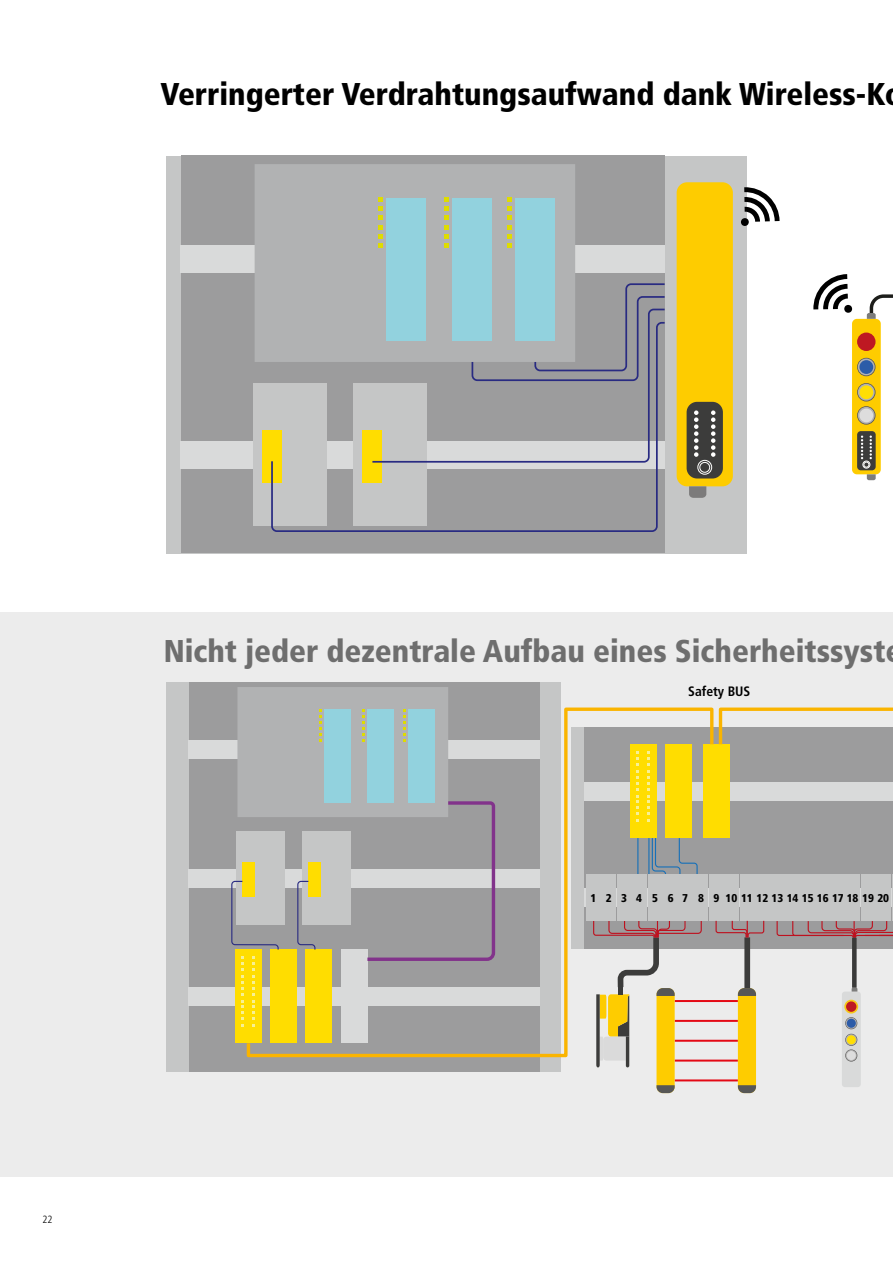
<style>
.page{position:relative;width:893px;height:1263px;background:#fff}
.page>*{position:absolute;margin:0;border:0;box-sizing:border-box;transform-origin:0 0}
.t1{font:900 condensed 31.5px "Frutiger";color:#6e6e6e}
.t2{font:900 condensed 31.5px "Frutiger";color:#000}
.t3{font:700 condensed 13.65px "Frutiger LT Std";color:#000}
.t4{font:900 condensed 11.4px "Frutiger";color:#000}
.t5{font:300 condensed 10.5px "Frutiger LT Std";color:#000}
</style>
<div class="page">
<div style="left:0;top:613px;width:893px;height:564px;background:#ececec"></div>
<div style="left:166px;top:682px;width:394px;height:389px;background:#c5c6c6"></div>
<div style="left:189px;top:682px;width:351px;height:389px;background:#9c9c9d"></div>
<div style="left:189px;top:740px;width:351px;height:18px;background:#d9dada"></div>
<div style="left:189px;top:869px;width:351px;height:18px;background:#d9dada"></div>
<div style="left:189px;top:987px;width:351px;height:18px;background:#d9dada"></div>
<div style="left:235px;top:949px;width:27px;height:94px;background:#fd0"></div>
<svg style="left:231px;top:687px;width:217px;height:339px"></svg>
<div style="left:842px;top:991px;width:19px;height:96px;background:#d9dada;border-radius:3px"></div>
<svg style="left:852px;top:988px;width:5px;height:3px"></svg>
<div style="left:844px;top:1000px;width:14px;height:13px;background:#be1822;border:2px solid #f6c816;border-radius:50%"></div>
<svg style="left:845px;top:1017px;width:12px;height:12px"></svg>
<svg style="left:846px;top:1018px;width:11px;height:11px"></svg>
<div style="left:847px;top:1019px;width:9px;height:9px;background:#2c5ca8;border-radius:50%"></div>
<svg style="left:845px;top:1034px;width:12px;height:12px"></svg>
<svg style="left:846px;top:1034px;width:11px;height:11px"></svg>
<div style="left:847px;top:1035px;width:9px;height:9px;background:#ffde04;border-radius:50%"></div>
<svg style="left:845px;top:1049px;width:12px;height:12px"></svg>
<div style="left:846px;top:1050px;width:11px;height:11px;background:#b3b2b2;border-radius:50%"></div>
<div style="left:847px;top:1051px;width:9px;height:9px;background:#ddd;border-radius:50%"></div>
<div style="left:584px;top:726px;width:309px;height:222px;background:#9c9c9d"></div>
<div style="left:584px;top:782px;width:309px;height:18px;background:#d9dada"></div>
<svg style="left:723px;top:889px;width:169px;height:18px"></svg>
<div style="left:703px;top:744px;width:26px;height:94px;background:#fd0"></div>
<div style="left:709px;top:874px;width:14px;height:47px;background:#c5c6c6"></div>
<div style="left:724px;top:874px;width:15px;height:47px;background:#c5c6c6"></div>
<div style="left:740px;top:874px;width:14px;height:47px;background:#c5c6c6"></div>
<div style="left:755px;top:874px;width:14px;height:47px;background:#c5c6c6"></div>
<div style="left:770px;top:874px;width:15px;height:47px;background:#c5c6c6"></div>
<div style="left:785px;top:874px;width:15px;height:47px;background:#c5c6c6"></div>
<div style="left:816px;top:874px;width:14px;height:47px;background:#c5c6c6"></div>
<div style="left:800px;top:874px;width:15px;height:47px;background:#c5c6c6"></div>
<div style="left:831px;top:874px;width:14px;height:47px;background:#c5c6c6"></div>
<div style="left:846px;top:874px;width:14px;height:47px;background:#c5c6c6"></div>
<div style="left:861px;top:874px;width:14px;height:47px;background:#c5c6c6"></div>
<div style="left:877px;top:874px;width:14px;height:47px;background:#c5c6c6"></div>
<hr style="left:892px;top:874px;width:1px;height:47px;background:#c5c6c6">
<svg style="left:776px;top:920px;width:117px;height:18px"></svg>
<div style="left:852px;top:938px;width:5px;height:50px;background:#3a3a39"></div>
<div style="left:744px;top:937px;width:6px;height:51px;background:#3c3c3b"></div>
<svg style="left:715px;top:920px;width:50px;height:18px"></svg>
<hr style="left:675px;top:1000px;width:63px;height:2px;background:#e40915">
<hr style="left:675px;top:1079px;width:63px;height:2px;background:#e40915">
<hr style="left:675px;top:1040px;width:63px;height:2px;background:#e40915">
<hr style="left:675px;top:1059px;width:63px;height:2px;background:#e40915">
<hr style="left:675px;top:1020px;width:63px;height:2px;background:#e40915">
<div style="left:656px;top:988px;width:19px;height:105px;background:#fecc00;border-radius:6px"></div>
<div style="left:738px;top:988px;width:18px;height:105px;background:#fecc00;border-radius:6px"></div>
<svg style="left:596px;top:1059px;width:106px;height:8px"></svg>
<svg style="left:738px;top:988px;width:18px;height:8px"></svg>
<svg style="left:656px;top:1085px;width:19px;height:8px"></svg>
<svg style="left:738px;top:1085px;width:18px;height:8px"></svg>
<svg style="left:719px;top:707px;width:174px;height:39px"></svg>
<svg style="left:245px;top:706px;width:470px;height:353px"></svg>
<div style="left:166px;top:156px;width:580px;height:397px;background:#c5c6c6"></div>
<div style="left:181px;top:155px;width:484px;height:398px;background:#9c9c9d"></div>
<div style="left:180px;top:245px;width:485px;height:28px;background:#d9dada"></div>
<div style="left:180px;top:441px;width:485px;height:28px;background:#d9dada"></div>
<div style="left:255px;top:164px;width:320px;height:198px;background:#b1b2b3"></div>
<div style="left:515px;top:198px;width:40px;height:142px;background:#92d2de"></div>
<div style="left:452px;top:198px;width:40px;height:142px;background:#92d2de"></div>
<div style="left:387px;top:198px;width:39px;height:142px;background:#92d2de"></div>
<svg style="left:378px;top:198px;width:4px;height:22px"></svg>
<svg style="left:378px;top:226px;width:4px;height:22px"></svg>
<svg style="left:444px;top:198px;width:4px;height:22px"></svg>
<svg style="left:444px;top:226px;width:4px;height:22px"></svg>
<svg style="left:507px;top:198px;width:4px;height:22px"></svg>
<svg style="left:507px;top:226px;width:4px;height:22px"></svg>
<div style="left:253px;top:383px;width:74px;height:143px;background:#c5c6c6"></div>
<div style="left:262px;top:431px;width:20px;height:52px;background:#fd0"></div>
<div style="left:677px;top:182px;width:56px;height:304px;background:#fecc00;border-radius:10px"></div>
<div style="left:687px;top:402px;width:36px;height:76px;background:#3c3c3b;border-radius:10px"></div>
<div style="left:697px;top:460px;width:15px;height:15px;border:1px solid #fff;border-radius:50%"></div>
<div style="left:700px;top:462px;width:10px;height:10px;border:1px solid #fff;border-radius:50%"></div>
<svg style="left:694px;top:410px;width:4px;height:47px"></svg>
<svg style="left:711px;top:410px;width:4px;height:47px"></svg>
<svg style="left:689px;top:486px;width:17px;height:12px"></svg>
<svg style="left:741px;top:187px;width:39px;height:39px"></svg>
<div style="left:852px;top:319px;width:29px;height:155px;background:#fecc00;border-radius:5px"></div>
<div style="left:857px;top:431px;width:19px;height:39px;background:#3c3c3b;border-radius:4px"></div>
<div style="left:863px;top:461px;width:7px;height:7px;border:1px solid #fff;border-radius:50%"></div>
<svg style="left:861px;top:435px;width:11px;height:32px"></svg>
<svg style="left:867px;top:474px;width:9px;height:6px"></svg>
<div style="left:857px;top:333px;width:18px;height:18px;background:#be1822;border-radius:50%"></div>
<svg style="left:857px;top:358px;width:18px;height:18px"></svg>
<svg style="left:858px;top:358px;width:17px;height:17px"></svg>
<div style="left:859px;top:360px;width:14px;height:14px;background:#2c5ca8;border-radius:50%"></div>
<svg style="left:857px;top:383px;width:18px;height:18px"></svg>
<svg style="left:858px;top:384px;width:17px;height:17px"></svg>
<div style="left:859px;top:385px;width:14px;height:14px;background:#ffde04;border-radius:50%"></div>
<svg style="left:857px;top:406px;width:18px;height:19px"></svg>
<svg style="left:858px;top:407px;width:17px;height:17px"></svg>
<div style="left:859px;top:409px;width:14px;height:13px;background:#ddd;border-radius:50%"></div>
<svg style="left:867px;top:294px;width:26px;height:25px"></svg>
<svg style="left:813px;top:274px;width:39px;height:39px"></svg>
<svg style="left:492px;top:282px;width:173px;height:26px"></svg>
<svg style="left:371px;top:308px;width:294px;height:13px"></svg>
<svg style="left:270px;top:321px;width:395px;height:211px"></svg>
<p class="t2" style="left:161px;top:76px;width:727px">Verringerter Verdrahtungsaufwand dank Wireless-K</p>
<p class="t1" style="left:164px;top:632px;width:723px">Nicht jeder dezentrale Aufbau eines Sicherheitssyst</p>
<p class="t3" style="left:688px;top:684px;width:64px">Safety BUS</p>
<p class="t4" style="left:591px;top:891px;width:300px">1 2 3 4 5 6 7 8 9 1011121314151617181920</p>
<p class="t5" style="left:43px;top:1213px;width:12px">22</p>
</div>
